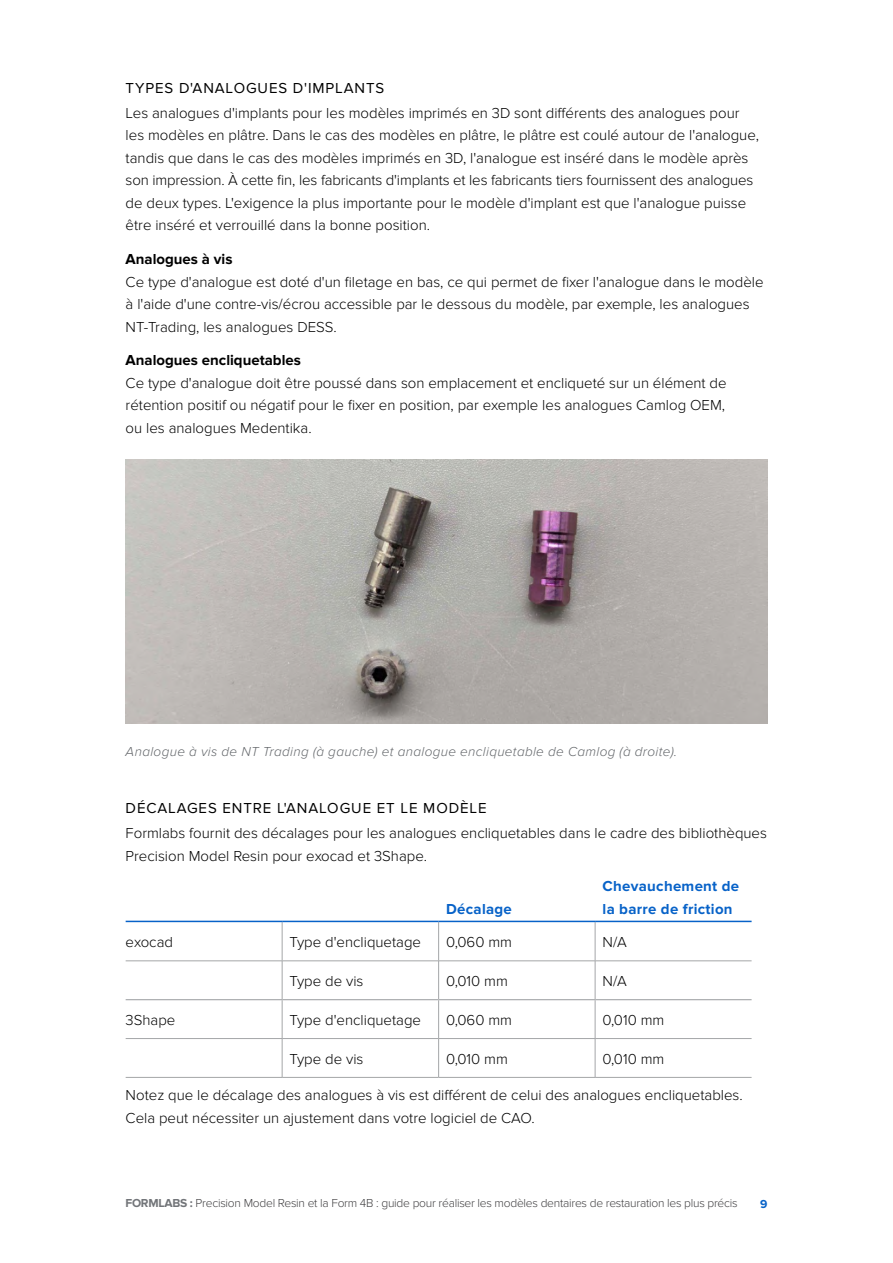
<style>
.page{position:relative;width:893px;height:1263px;background:#fff}
.page>*{position:absolute;margin:0;border:0;box-sizing:border-box;transform-origin:0 0}
.t1{font:300 15px/22.5px "Proxima Nova";color:#000}
.t2{font:15px "Proxima Nova";letter-spacing:.06em;color:#000}
.t3{font:700 15px/22.5px "Proxima Nova";letter-spacing:.02em;color:#0762c8}
.t4{font:700 15px "Proxima Nova";color:#000}
.t5{font:italic 300 13.5px "Proxima Nova";letter-spacing:.025em;color:#63666a}
.t6{font:300 12px "Proxima Nova";letter-spacing:-.02em;color:#414042}
.t7{font:700 12px "Proxima Nova";color:#0762c8}
.s1{font-weight:700;color:#727579}
</style>
<div class="page">
<hr style="left:282px;top:922px;width:1px;height:39px;background:#a4a6a8">
<hr style="left:438px;top:922px;width:1px;height:39px;background:#a4a6a8">
<hr style="left:595px;top:922px;width:1px;height:39px;background:#a4a6a8">
<hr style="left:126px;top:960px;width:156px;height:1px;background:#a4a6a8">
<hr style="left:282px;top:960px;width:157px;height:1px;background:#a4a6a8">
<hr style="left:282px;top:961px;width:1px;height:38px;background:#a4a6a8">
<hr style="left:439px;top:960px;width:156px;height:1px;background:#a4a6a8">
<hr style="left:438px;top:961px;width:1px;height:38px;background:#a4a6a8">
<hr style="left:595px;top:960px;width:157px;height:1px;background:#a4a6a8">
<hr style="left:595px;top:961px;width:1px;height:38px;background:#a4a6a8">
<hr style="left:282px;top:1000px;width:1px;height:38px;background:#a4a6a8">
<hr style="left:438px;top:1000px;width:1px;height:38px;background:#a4a6a8">
<hr style="left:595px;top:1000px;width:1px;height:38px;background:#a4a6a8">
<hr style="left:126px;top:1038px;width:156px;height:1px;background:#a4a6a8">
<hr style="left:282px;top:1038px;width:157px;height:1px;background:#a4a6a8">
<hr style="left:282px;top:1039px;width:1px;height:38px;background:#a4a6a8">
<hr style="left:439px;top:1038px;width:156px;height:1px;background:#a4a6a8">
<hr style="left:438px;top:1039px;width:1px;height:38px;background:#a4a6a8">
<hr style="left:595px;top:1038px;width:157px;height:1px;background:#a4a6a8">
<hr style="left:595px;top:1039px;width:1px;height:38px;background:#a4a6a8">
<hr style="left:126px;top:1077px;width:156px;height:1px;background:#a4a6a8">
<hr style="left:282px;top:1077px;width:157px;height:1px;background:#a4a6a8">
<hr style="left:439px;top:1077px;width:156px;height:1px;background:#a4a6a8">
<hr style="left:595px;top:1077px;width:157px;height:1px;background:#a4a6a8">
<hr style="left:126px;top:921px;width:156px;height:1px;background:#0762c8">
<hr style="left:282px;top:921px;width:157px;height:1px;background:#0762c8">
<hr style="left:439px;top:921px;width:156px;height:1px;background:#0762c8">
<hr style="left:595px;top:921px;width:157px;height:1px;background:#0762c8">
<hr style="left:126px;top:999px;width:156px;height:1px;background:#a4a6a8">
<hr style="left:282px;top:999px;width:157px;height:1px;background:#a4a6a8">
<hr style="left:439px;top:999px;width:156px;height:1px;background:#a4a6a8">
<hr style="left:595px;top:999px;width:157px;height:1px;background:#a4a6a8">
<img style="left:125px;top:460px;width:642px;height:264px">
<p class="t2" style="left:126px;top:79px;width:260px">TYPES D'ANALOGUES D'IMPLANTS</p>
<p class="t1" style="left:126px;top:102px;width:635px">Les analogues d'implants pour les modèles imprimés en 3D sont différents des analogues pour les modèles en plâtre. Dans le cas des modèles en plâtre, le plâtre est coulé autour de l'analogue, tandis que dans le cas des modèles imprimés en 3D, l'analogue est inséré dans le modèle après son impression. À cette fin, les fabricants d'implants et les fabricants tiers fournissent des analogues de deux types. L'exigence la plus importante pour le modèle d'implant est que l'analogue puisse être inséré et verrouillé dans la bonne position.</p>
<p class="t4" style="left:126px;top:251px;width:108px">Analogues à vis</p>
<p class="t1" style="left:126px;top:271px;width:639px">Ce type d'analogue est doté d'un filetage en bas, ce qui permet de fixer l'analogue dans le modèle à l'aide d'une contre-vis/écrou accessible par le dessous du modèle, par exemple, les analogues<br>NT-Trading, les analogues DESS.</p>
<p class="t4" style="left:126px;top:352px;width:177px">Analogues encliquetables</p>
<p class="t1" style="left:126px;top:372px;width:603px;text-align:justify">Ce type d'analogue doit être poussé dans son emplacement et encliqueté sur un élément de rétention positif ou négatif pour le fixer en position, par exemple les analogues Camlog OEM, ou les analogues Medentika.</p>
<p class="t5" style="left:126px;top:744px;width:553px">Analogue à vis de NT Trading (à gauche) et analogue encliquetable de Camlog (à droite).</p>
<p class="t2" style="left:126px;top:800px;width:362px">DÉCALAGES ENTRE L'ANALOGUE ET LE MODÈLE</p>
<p class="t1" style="left:126px;top:822px;width:643px">Formlabs fournit des décalages pour les analogues encliquetables dans le cadre des bibliothèques<br>Precision Model Resin pour exocad et 3Shape.</p>
<p class="t3" style="left:446px;top:898px;width:67px">Décalage</p>
<p class="t3" style="left:603px;top:875px;width:138px">Chevauchement de la barre de friction</p>
<p class="t1" style="left:126px;top:931px;width:49px">exocad</p>
<p class="t1" style="left:290px;top:931px;width:133px">Type d'encliquetage</p>
<p class="t1" style="left:446px;top:931px;width:67px">0,060 mm</p>
<p class="t1" style="left:603px;top:931px;width:26px">N/A</p>
<p class="t1" style="left:290px;top:970px;width:75px">Type de vis</p>
<p class="t1" style="left:446px;top:970px;width:63px">0,010 mm</p>
<p class="t1" style="left:603px;top:970px;width:26px">N/A</p>
<p class="t1" style="left:126px;top:1009px;width:51px">3Shape</p>
<p class="t1" style="left:290px;top:1009px;width:133px">Type d'encliquetage</p>
<p class="t1" style="left:446px;top:1009px;width:67px">0,060 mm</p>
<p class="t1" style="left:603px;top:1009px;width:63px">0,010 mm</p>
<p class="t1" style="left:290px;top:1048px;width:75px">Type de vis</p>
<p class="t1" style="left:446px;top:1048px;width:63px">0,010 mm</p>
<p class="t1" style="left:603px;top:1048px;width:63px">0,010 mm</p>
<p class="t1" style="left:126px;top:1084px;width:619px">Notez que le décalage des analogues à vis est différent de celui des analogues encliquetables.<br>Cela peut nécessiter un ajustement dans votre logiciel de CAO.</p>
<p class="t6" style="left:125px;top:1196px;width:614px"><span class="s1">FORMLABS :</span> Precision Model Resin et la Form 4B : guide pour réaliser les modèles dentaires de restauration les plus précis</p>
<p class="t7" style="left:760px;top:1197px;width:9px">9</p>
</div>
